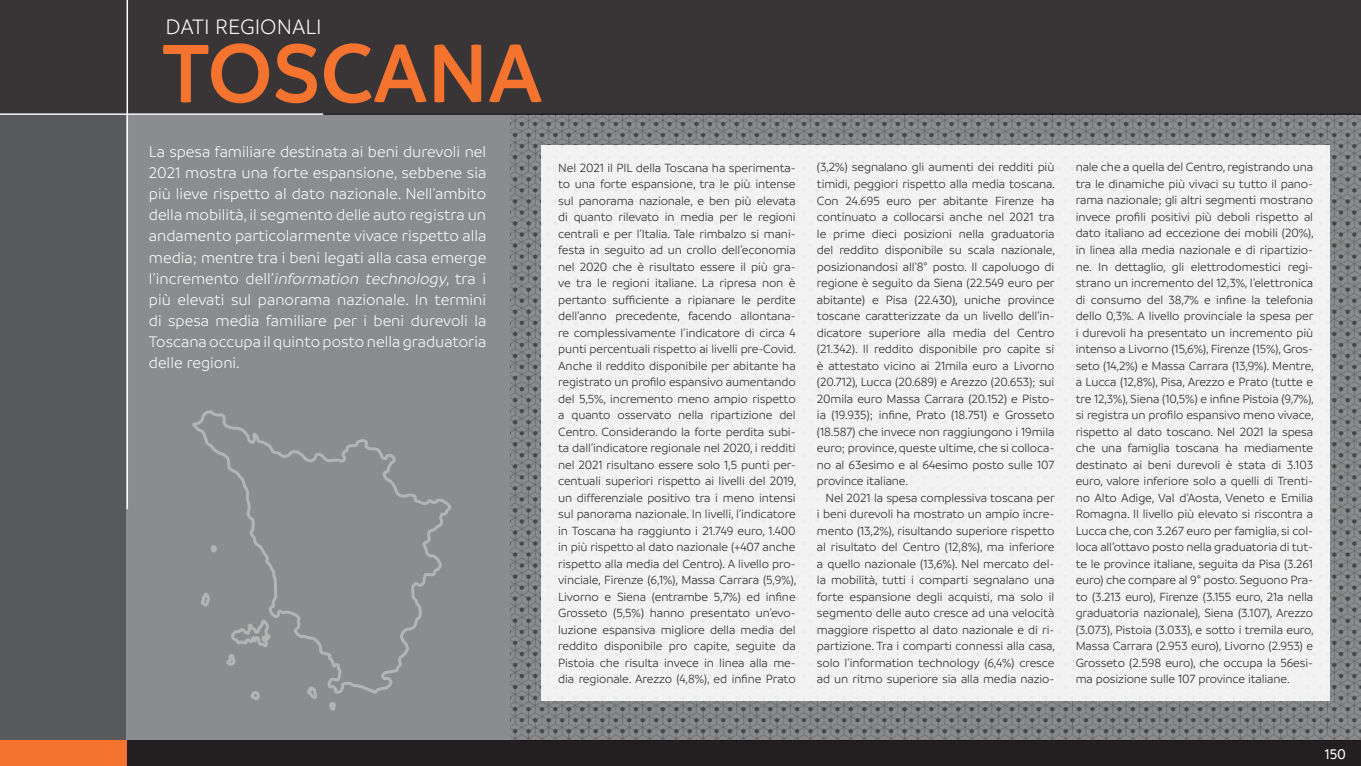
<style>
.page{position:relative;width:1361px;height:766px;background:#fff}
.page>*{position:absolute;margin:0;border:0;box-sizing:border-box;transform-origin:0 0}
.t1{font:600 88.5px "Branding";color:#f3732f}
.t2{font:300 22.5px "Branding";color:#fff}
.t3{font:300 16.5px/21px "Branding";color:#fff;text-align:justify}
.t4{font:500 15px "Branding";color:#fff}
.t5{font:300 12.75px/16.5px "Branding";letter-spacing:-.01em;color:#231f20;text-align:justify}
.s1{font-style:italic}
</style>
<div class="page">
<div style="left:0;top:113px;width:1361px;height:633px;background:#58595b"></div>
<div style="left:126px;top:113px;width:1235px;height:627px;background:#8b8c8d"></div>
<div style="left:0;top:0;width:1361px;height:115px;background:#393536"></div>
<hr style="left:0;top:113px;width:323px;height:2px;background:#fff">
<hr style="left:126px;top:0;width:2px;height:509px;background:#fff">
<div style="left:0;top:740px;width:1361px;height:25px;background:#231f20"></div>
<div style="left:0;top:740px;width:126px;height:25px;background:#f3732f"></div>
<svg style="left:192px;top:410px;width:260px;height:301px"></svg>
<img style="left:510px;top:115px;width:851px;height:625px">
<div style="left:541px;top:145px;width:789px;height:555px;background:#f2f2f2"></div>
<h2 class="t2" style="left:166px;top:15px;width:158px">DATI REGIONALI</h2>
<h1 class="t1" style="left:162px;top:25px;width:382px">TOSCANA</h1>
<p class="t3" style="left:149px;top:142px;width:339px">La spesa familiare destinata ai beni durevoli nel 2021 mostra una forte espansione, sebbene sia più lieve rispetto al dato nazionale. Nell’ambito della mobilità, il segmento delle auto registra un andamento particolarmente vivace rispetto alla media; mentre tra i beni legati alla casa emerge l’incremento dell’<span class="s1">information technology</span>, tra i più elevati sul panorama nazionale. In termini di spesa media familiare per i beni durevoli la Toscana occupa il quinto posto nella graduatoria delle regioni.</p>
<p class="t5" style="left:558px;top:159px;width:240px">Nel 2021 il PIL della Toscana ha sperimenta&shy;to una forte espansione, tra le più intense sul panorama nazionale, e ben più elevata di quanto rilevato in media per le regioni centrali e per l’Italia. Tale rimbalzo si mani&shy;festa in seguito ad un crollo dell’economia nel 2020 che è risultato essere il più gra&shy;ve tra le regioni italiane. La ripresa non è pertanto sufficiente a ripianare le perdite dell’anno precedente, facendo allontana&shy;re complessivamente l’indicatore di circa 4 punti percentuali rispetto ai livelli pre-Covid.<br>Anche il reddito disponibile per abitante ha registrato un profilo espansivo aumentando del 5,5%, incremento meno ampio rispetto a quanto osservato nella ripartizione del Centro. Considerando la forte perdita subi&shy;ta dall’indicatore regionale nel 2020, i redditi nel 2021 risultano essere solo 1,5 punti per&shy;centuali superiori rispetto ai livelli del 2019, un differenziale positivo tra i meno intensi sul panorama nazionale. In livelli, l’indicatore in Toscana ha raggiunto i 21.749 euro, 1.400 in più rispetto al dato nazionale (+407 anche rispetto alla media del Centro). A livello pro&shy;vinciale, Firenze (6,1%), Massa Carrara (5,9%), Livorno e Siena (entrambe 5,7%) ed infine Grosseto (5,5%) hanno presentato un’evo&shy;luzione espansiva migliore della media del reddito disponibile pro capite, seguite da Pistoia che risulta invece in linea alla me&shy;dia regionale. Arezzo (4,8%), ed infine Prato</p>
<p class="t5" style="left:817px;top:159px;width:240px">(3,2%) segnalano gli aumenti dei redditi più timidi, peggiori rispetto alla media toscana.<br>Con 24.695 euro per abitante Firenze ha continuato a collocarsi anche nel 2021 tra le prime dieci posizioni nella graduatoria del reddito disponibile su scala nazionale, posizionandosi all’8° posto. Il capoluogo di regione è seguito da Siena (22.549 euro per abitante) e Pisa (22.430), uniche province toscane caratterizzate da un livello dell’in&shy;dicatore superiore alla media del Centro (21.342). Il reddito disponibile pro capite si è attestato vicino ai 21mila euro a Livorno (20.712), Lucca (20.689) e Arezzo (20.653); sui 20mila euro Massa Carrara (20.152) e Pisto&shy;ia (19.935); infine, Prato (18.751) e Grosseto (18.587) che invece non raggiungono i 19mila euro; province, queste ultime, che si colloca&shy;no al 63esimo e al 64esimo posto sulle 107 province italiane.</p>
<p class="t5" style="left:817px;top:489px;width:240px;text-indent:9px">Nel 2021 la spesa complessiva toscana per i beni durevoli ha mostrato un ampio incre&shy;mento (13,2%), risultando superiore rispetto al risultato del Centro (12,8%), ma inferiore a quello nazionale (13,6%). Nel mercato del&shy;la mobilità, tutti i comparti segnalano una forte espansione degli acquisti, ma solo il segmento delle auto cresce ad una velocità maggiore rispetto al dato nazionale e di ri&shy;partizione. Tra i comparti connessi alla casa, solo l’information technology (6,4%) cresce ad un ritmo superiore sia alla media nazio-</p>
<p class="t5" style="left:1075px;top:159px;width:240px">nale che a quella del Centro, registrando una tra le dinamiche più vivaci su tutto il pano&shy;rama nazionale; gli altri segmenti mostrano invece profili positivi più deboli rispetto al dato italiano ad eccezione dei mobili (20%), in linea alla media nazionale e di ripartizio&shy;ne. In dettaglio, gli elettrodomestici regi&shy;strano un incremento del 12,3%, l’elettronica di consumo del 38,7% e infine la telefonia dello 0,3%. A livello provinciale la spesa per i durevoli ha presentato un incremento più intenso a Livorno (15,6%), Firenze (15%), Gros&shy;seto (14,2%) e Massa Carrara (13,9%). Mentre, a Lucca (12,8%), Pisa, Arezzo e Prato (tutte e tre 12,3%), Siena (10,5%) e infine Pistoia (9,7%), si registra un profilo espansivo meno vivace, rispetto al dato toscano. Nel 2021 la spesa che una famiglia toscana ha mediamente destinato ai beni durevoli è stata di 3.103 euro, valore inferiore solo a quelli di Trenti&shy;no Alto Adige, Val d’Aosta, Veneto e Emilia Romagna. Il livello più elevato si riscontra a Lucca che, con 3.267 euro per famiglia, si col&shy;loca all’ottavo posto nella graduatoria di tut&shy;te le province italiane, seguita da Pisa (3.261 euro) che compare al 9° posto. Seguono Pra&shy;to (3.213 euro), Firenze (3.155 euro, 21a nella graduatoria nazionale), Siena (3.107), Arezzo (3.073), Pistoia (3.033), e sotto i tremila euro, Massa Carrara (2.953 euro), Livorno (2.953) e Grosseto (2.598 euro), che occupa la 56esi&shy;ma posizione sulle 107 province italiane.</p>
<p class="t4" style="left:1324px;top:746px;width:23px">150</p>
</div>
